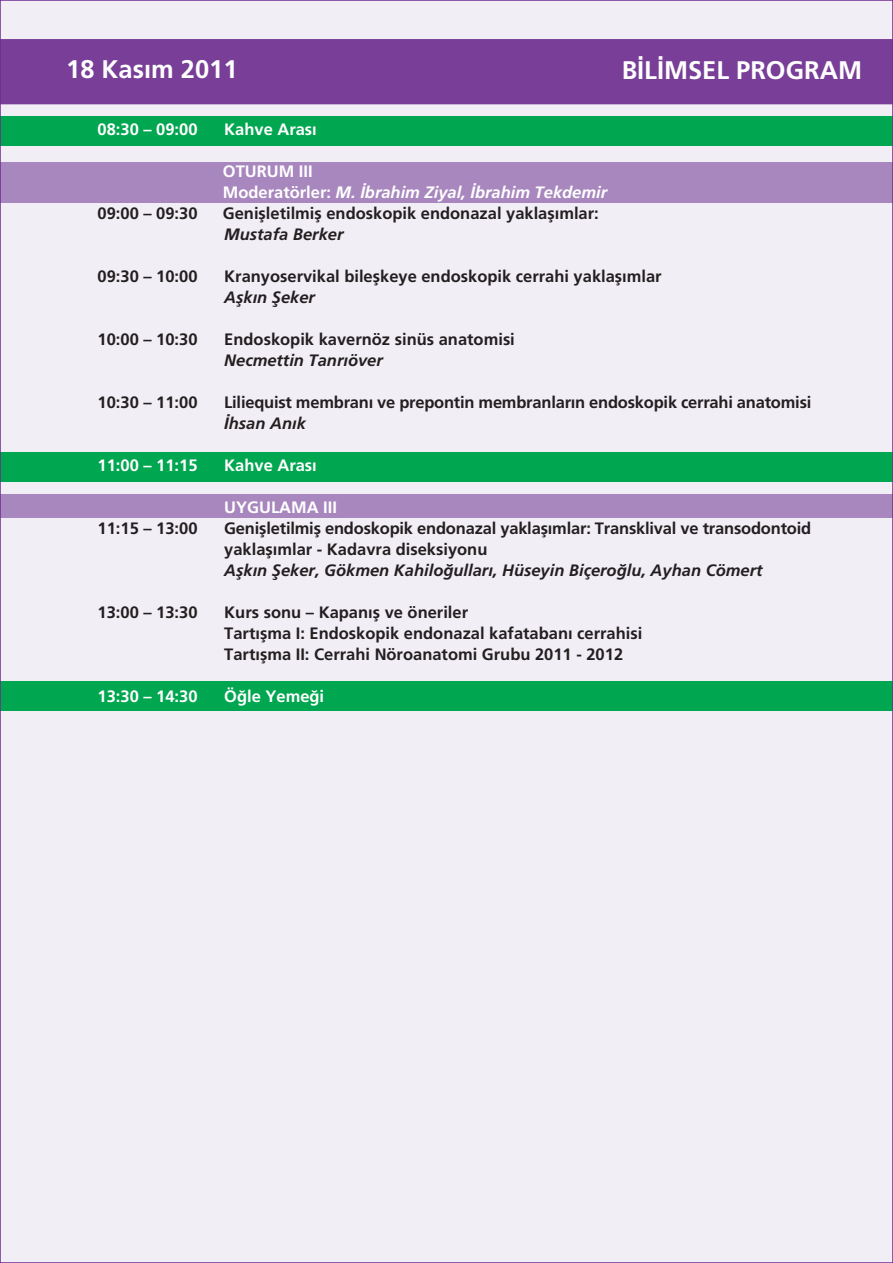
<style>
.page{position:relative;width:893px;height:1263px;background:#f2eef6}
.page>*{position:absolute;margin:0;border:0;box-sizing:border-box;transform-origin:0 0}
.t1{font:25.5px "Frutiger T Bold";color:#fff}
.t2{font:16.5px/21px "Frutiger T Bold";color:#231f20}
.t3{font:italic 16.5px "Frutiger T Bold";color:#231f20}
.t4{font:16.5px "Frutiger T Bold";color:#fff}
.t5{font:italic 16.5px/21px "Frutiger T Bold";color:#fff}
.s1{font-style:normal}
</style>
<div class="page">
<div style="left:3px;top:39px;width:887px;height:65px;background:#793f98"></div>
<div style="left:0;top:452px;width:893px;height:29px;background:#00a650"></div>
<div style="left:0;top:116px;width:893px;height:30px;background:#00a650"></div>
<div style="left:0;top:681px;width:893px;height:30px;background:#00a650"></div>
<div style="left:0;top:495px;width:893px;height:23px;background:#a887be"></div>
<div style="left:0;top:162px;width:893px;height:40px;background:#a887be"></div>
<h1 class="t1" style="left:66px;top:59px;width:173px">18 Kas›m 2011</h1>
<h1 class="t1" style="left:622px;top:59px;width:242px">B‹L‹MSEL PROGRAM</h1>
<p class="t4" style="left:98px;top:123px;width:101px">08:30 – 09:00</p>
<p class="t4" style="left:224px;top:123px;width:94px">Kahve Aras›</p>
<p class="t5" style="left:223px;top:162px;width:386px"><span class="s1">OTURUM III<br>Moderatörler:</span> M. ‹brahim Ziyal, ‹brahim Tekdemir</p>
<p class="t2" style="left:98px;top:204px;width:101px">09:00 – 09:30</p>
<p class="t2" style="left:223px;top:204px;width:377px">Geniflletilmifl endoskopik endonazal yaklafl›mlar:</p>
<p class="t3" style="left:224px;top:228px;width:121px">Mustafa Berker</p>
<p class="t2" style="left:98px;top:267px;width:101px">09:30 – 10:00</p>
<p class="t2" style="left:224px;top:267px;width:439px">Kranyoservikal bileflkeye endoskopik cerrahi yaklafl›mlar</p>
<p class="t3" style="left:224px;top:291px;width:92px">Aflk›n fieker</p>
<p class="t2" style="left:98px;top:330px;width:101px">10:00 – 10:30</p>
<p class="t2" style="left:224px;top:330px;width:292px">Endoskopik kavernöz sinüs anatomisi</p>
<p class="t3" style="left:224px;top:354px;width:160px">Necmettin Tanr›över</p>
<p class="t2" style="left:98px;top:393px;width:101px">10:30 – 11:00</p>
<p class="t2" style="left:224px;top:393px;width:589px">Liliequist membran› ve prepontin membranlar›n endoskopik cerrahi anatomisi</p>
<p class="t3" style="left:224px;top:417px;width:83px">‹hsan An›k</p>
<p class="t4" style="left:98px;top:459px;width:101px">11:00 – 11:15</p>
<p class="t4" style="left:224px;top:459px;width:94px">Kahve Aras›</p>
<p class="t4" style="left:224px;top:501px;width:114px">UYGULAMA III</p>
<p class="t2" style="left:98px;top:519px;width:101px">11:15 – 13:00</p>
<p class="t2" style="left:224px;top:519px;width:589px">Geniflletilmifl endoskopik endonazal yaklafl›mlar: Transklival ve transodontoid yaklafl›mlar - Kadavra diseksiyonu</p>
<p class="t3" style="left:224px;top:564px;width:540px">Aflk›n fieker, Gökmen Kahilo¤ullar›, Hüseyin Biçero¤lu, Ayhan Cömert</p>
<p class="t2" style="left:98px;top:603px;width:101px">13:00 – 13:30</p>
<p class="t2" style="left:224px;top:603px;width:420px">Kurs sonu – Kapan›fl ve öneriler<br>Tart›flma I: Endoskopik endonazal kafataban› cerrahisi<br>Tart›flma II: Cerrahi Nöroanatomi Grubu 2011 - 2012</p>
<p class="t4" style="left:98px;top:690px;width:101px">13:30 – 14:30</p>
<p class="t4" style="left:224px;top:690px;width:101px">Ö¤le Yeme¤i</p>
</div>
